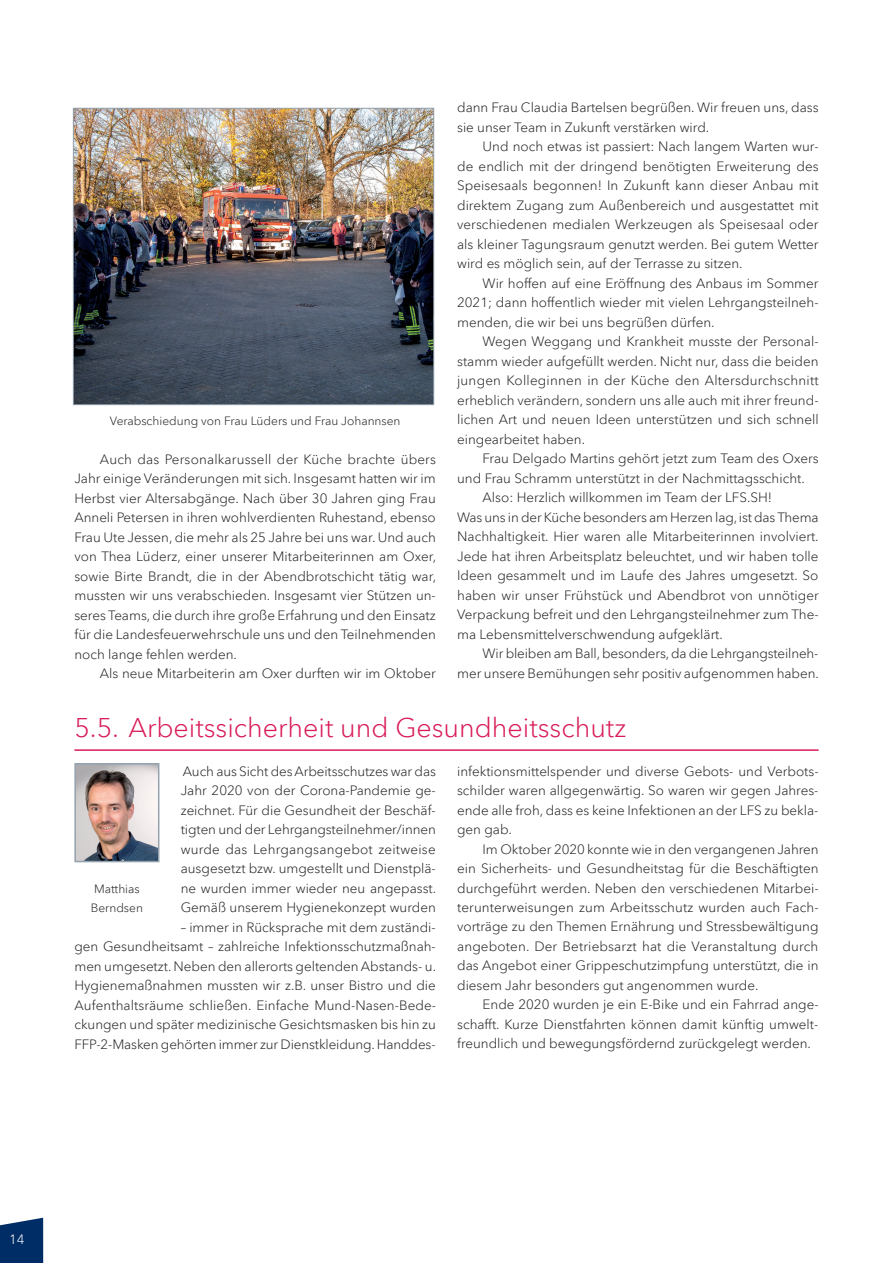
<style>
.page{position:relative;width:893px;height:1263px;background:#fff}
.page>*{position:absolute;margin:0;border:0;box-sizing:border-box;transform-origin:0 0}
.t1{font:300 27px "Avenir Next LT Pro";color:#d91b57}
.t2{font:300 13.5px/19.5px "Avenir Next LT Pro";color:#231f20;text-align:justify}
.t3{font:300 13.5px "Avenir Next LT Pro";color:#fff}
.t4{font:300 12px/19.5px "Avenir Next LT Pro";color:#231f20}
</style>
<div class="page">
<svg style="left:0;top:1218px;width:43px;height:45px"></svg>
<hr style="left:74px;top:749px;width:745px;height:2px;background:#d91b57">
<img style="left:77px;top:766px;width:79px;height:93px">
<div style="left:74px;top:763px;width:85px;height:99px;border:2px solid #94a2ae"></div>
<img style="left:75px;top:110px;width:357px;height:293px">
<div style="left:73px;top:108px;width:361px;height:297px;border:1px solid #94a2ae"></div>
<p class="t2" style="left:457px;top:98px;width:363px">dann Frau Claudia Bartelsen begrüßen. Wir freuen uns, dass sie unser Team in Zukunft verstärken wird.</p>
<p class="t2" style="left:457px;top:137px;width:363px;text-indent:26px">Und noch etwas ist passiert: Nach langem Warten wur&shy;de endlich mit der dringend benötigten Erweiterung des Speisesaals begonnen! In Zukunft kann dieser Anbau mit direktem Zugang zum Außenbereich und ausgestattet mit verschiedenen medialen Werkzeugen als Speisesaal oder als kleiner Tagungsraum genutzt werden. Bei gutem Wetter wird es möglich sein, auf der Terrasse zu sitzen.</p>
<p class="t2" style="left:457px;top:273px;width:363px;text-indent:26px">Wir hoffen auf eine Eröffnung des Anbaus im Sommer 2021; dann hoffentlich wieder mit vielen Lehrgangsteilneh&shy;menden, die wir bei uns begrüßen dürfen.</p>
<p class="t2" style="left:457px;top:332px;width:363px;text-indent:26px">Wegen Weggang und Krankheit musste der Personal&shy;stamm wieder aufgefüllt werden. Nicht nur, dass die beiden jungen Kolleginnen in der Küche den Altersdurchschnitt erheblich verändern, sondern uns alle auch mit ihrer freund&shy;lichen Art und neuen Ideen unterstützen und sich schnell eingearbeitet haben.</p>
<p class="t2" style="left:483px;top:449px;width:337px">Frau Delgado Martins gehört jetzt zum Team des Oxers</p>
<p class="t2" style="left:457px;top:468px;width:349px">und Frau Schramm unterstützt in der Nachmittagsschicht.</p>
<p class="t2" style="left:483px;top:488px;width:291px">Also: Herzlich willkommen im Team der LFS.SH!</p>
<p class="t2" style="left:457px;top:507px;width:363px">Was uns in der Küche besonders am Herzen lag, ist das Thema</p>
<p class="t2" style="left:457px;top:527px;width:363px">Nachhaltigkeit. Hier waren alle Mitarbeiterinnen involviert.</p>
<p class="t2" style="left:457px;top:546px;width:363px">Jede hat ihren Arbeitsplatz beleuchtet, und wir haben tolle</p>
<p class="t2" style="left:457px;top:566px;width:363px">Ideen gesammelt und im Laufe des Jahres umgesetzt. So</p>
<p class="t2" style="left:457px;top:585px;width:363px">haben wir unser Frühstück und Abendbrot von unnötiger</p>
<p class="t2" style="left:457px;top:605px;width:363px">Verpackung befreit und den Lehrgangsteilnehmer zum The-</p>
<p class="t2" style="left:457px;top:624px;width:267px">ma Lebensmittelverschwendung aufgeklärt.</p>
<p class="t2" style="left:483px;top:644px;width:337px">Wir bleiben am Ball, besonders, da die Lehrgangsteilneh-</p>
<p class="t2" style="left:457px;top:663px;width:363px">mer unsere Bemühungen sehr positiv aufgenommen haben.</p>
<h1 class="t1" style="left:74px;top:711px;width:553px">5.5. Arbeitssicherheit und Gesundheitsschutz</h1>
<p class="t4" style="left:110px;top:411px;width:292px">Verabschiedung von Frau Lüders und Frau Johannsen</p>
<p class="t2" style="left:74px;top:449px;width:363px;text-indent:26px">Auch das Personalkarussell der Küche brachte übers Jahr einige Veränderungen mit sich. Insgesamt hatten wir im Herbst vier Altersabgänge. Nach über 30 Jahren ging Frau Anneli Petersen in ihren wohlverdienten Ruhestand, ebenso Frau Ute Jessen, die mehr als 25 Jahre bei uns war. Und auch von Thea Lüderz, einer unserer Mitarbeiterinnen am Oxer, sowie Birte Brandt, die in der Abendbrotschicht tätig war, mussten wir uns verabschieden. Insgesamt vier Stützen un&shy;seres Teams, die durch ihre große Erfahrung und den Einsatz für die Landesfeuerwehrschule uns und den Teilnehmenden noch lange fehlen werden.</p>
<p class="t2" style="left:100px;top:663px;width:337px">Als neue Mitarbeiterin am Oxer durften wir im Oktober</p>
<p class="t2" style="left:181px;top:761px;width:257px">Auch aus Sicht des Arbeitsschutzes war das Jahr 2020 von der Corona-Pandemie ge&shy;zeichnet. Für die Gesundheit der Beschäf&shy;tigten und der Lehrgangsteilnehmer/innen wurde das Lehrgangsangebot zeitweise ausgesetzt bzw. umgestellt und Dienstplä&shy;ne wurden immer wieder neu angepasst.<br>Gemäß unserem Hygienekonzept wurden</p>
<p class="t2" style="left:74px;top:917px;width:363px;text-indent:106px">– immer in Rücksprache mit dem zuständi&shy;gen Gesundheitsamt – zahlreiche Infektionsschutzmaßnah&shy;men umgesetzt. Neben den allerorts geltenden Abstands- u.<br>Hygienemaßnahmen mussten wir z.B. unser Bistro und die Aufenthaltsräume schließen. Einfache Mund-Nasen-Bede&shy;ckungen und später medizinische Gesichtsmasken bis hin zu FFP-2-Masken gehörten immer zur Dienstkleidung. Handdes-</p>
<p class="t4" style="left:91px;top:879px;width:54px">Matthias<br>Berndsen</p>
<p class="t2" style="left:457px;top:761px;width:363px">infektionsmittelspender und diverse Gebots- und Verbots&shy;schilder waren allgegenwärtig. So waren wir gegen Jahres&shy;ende alle froh, dass es keine Infektionen an der LFS zu bekla&shy;gen gab.</p>
<p class="t2" style="left:457px;top:839px;width:363px;text-indent:26px">Im Oktober 2020 konnte wie in den vergangenen Jahren ein Sicherheits- und Gesundheitstag für die Beschäftigten durchgeführt werden. Neben den verschiedenen Mitarbei&shy;terunterweisungen zum Arbeitsschutz wurden auch Fach&shy;vorträge zu den Themen Ernährung und Stressbewältigung angeboten. Der Betriebsarzt hat die Veranstaltung durch das Angebot einer Grippeschutzimpfung unterstützt, die in diesem Jahr besonders gut angenommen wurde.</p>
<p class="t2" style="left:457px;top:995px;width:363px;text-indent:26px">Ende 2020 wurden je ein E-Bike und ein Fahrrad ange&shy;schafft. Kurze Dienstfahrten können damit künftig umwelt&shy;freundlich und bewegungsfördernd zurückgelegt werden.</p>
<p class="t3" style="left:9px;top:1231px;width:17px">14</p>
</div>
